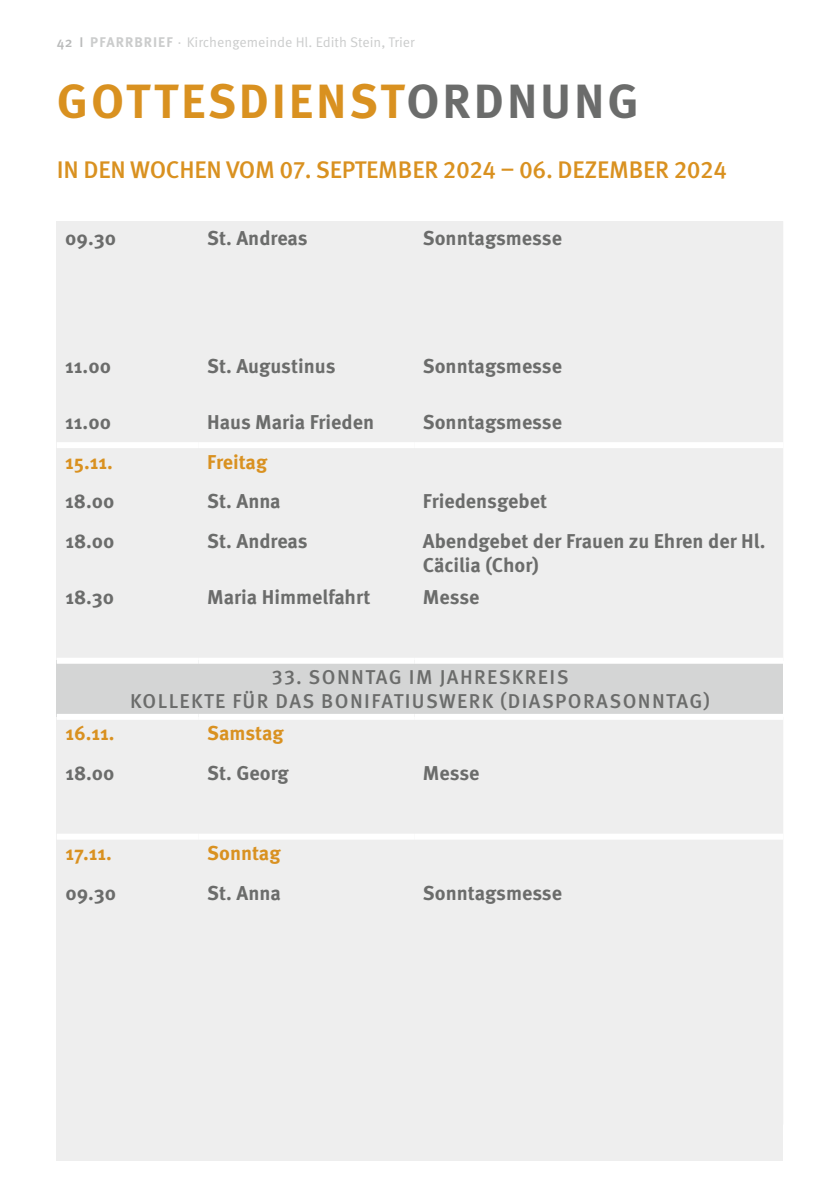
<style>
.page{position:relative;width:840px;height:1191px;background:#fff}
.page>*{position:absolute;margin:0;border:0;box-sizing:border-box;transform-origin:0 0}
.t1{font:700 48px "Meta Pro";letter-spacing:.06em;color:#d99120}
.t2{font:500 24px "Meta Pro";letter-spacing:-.01em;color:#d99120}
.t3{font:700 20px/24px "Meta Pro";color:#6b6c6b}
.t4{font:500 20px/24px "Meta Pro";letter-spacing:.07em;color:#6b6c6b;text-align:center}
.t5{font:700 20px "Meta Pro";color:#d99120}
.t6{font:14px "Meta Pro Norm";color:#cbcccc}
.s1{font-family:"Meta Pro";font-weight:500;color:#b9baba}
.s2{font-family:"Meta Pro";font-weight:700}
.s3{color:#6b6c6b}
</style>
<div class="page">
<div style="left:57px;top:221px;width:725px;height:939px;background:#eee"></div>
<div style="left:57px;top:661px;width:725px;height:56px;background:#d4d5d5"></div>
<svg style="left:57px;top:839px;width:725px;height:1px"></svg>
<div style="left:57px;top:442px;width:141px;height:6px;background:#fff"></div>
<div style="left:198px;top:442px;width:216px;height:6px;background:#fff"></div>
<div style="left:414px;top:442px;width:368px;height:6px;background:#fff"></div>
<div style="left:57px;top:833px;width:141px;height:6px;background:#fff"></div>
<div style="left:198px;top:833px;width:216px;height:6px;background:#fff"></div>
<div style="left:414px;top:833px;width:368px;height:6px;background:#fff"></div>
<div style="left:57px;top:658px;width:141px;height:6px;background:#fff"></div>
<div style="left:198px;top:658px;width:216px;height:6px;background:#fff"></div>
<div style="left:414px;top:658px;width:368px;height:6px;background:#fff"></div>
<div style="left:57px;top:714px;width:141px;height:6px;background:#fff"></div>
<div style="left:198px;top:714px;width:216px;height:6px;background:#fff"></div>
<div style="left:414px;top:714px;width:368px;height:6px;background:#fff"></div>
<p class="t6" style="left:57px;top:31px;width:359px"><span class="s1">42 I</span> <span class="s2">PFARRBRIEF</span> · Kirchengemeinde Hl. Edith Stein, Trier</p>
<h1 class="t1" style="left:57px;top:64px;width:583px">GOTTESDIENST<span class="s3">ORDNUNG</span></h1>
<p class="t2" style="left:57px;top:151px;width:671px">IN DEN WOCHEN VOM 07. SEPTEMBER 2024 – 06. DEZEMBER 2024</p>
<p class="t3" style="left:65px;top:224px;width:52px">09.30</p>
<p class="t3" style="left:207px;top:224px;width:102px">St. Andreas</p>
<p class="t3" style="left:422px;top:224px;width:140px">Sonntagsmesse</p>
<p class="t3" style="left:65px;top:353px;width:47px">11.00</p>
<p class="t3" style="left:207px;top:353px;width:130px">St. Augustinus</p>
<p class="t3" style="left:422px;top:353px;width:140px">Sonntagsmesse</p>
<p class="t3" style="left:65px;top:409px;width:47px">11.00</p>
<p class="t3" style="left:207px;top:409px;width:168px">Haus Maria Frieden</p>
<p class="t3" style="left:422px;top:409px;width:140px">Sonntagsmesse</p>
<p class="t5" style="left:65px;top:446px;width:49px">15.11.</p>
<p class="t5" style="left:207px;top:446px;width:62px">Freitag</p>
<p class="t3" style="left:65px;top:488px;width:51px">18.00</p>
<p class="t3" style="left:207px;top:488px;width:75px">St. Anna</p>
<p class="t3" style="left:422px;top:488px;width:126px">Friedensgebet</p>
<p class="t3" style="left:65px;top:528px;width:51px">18.00</p>
<p class="t3" style="left:207px;top:528px;width:102px">St. Andreas</p>
<p class="t3" style="left:422px;top:528px;width:344px">Abendgebet der Frauen zu Ehren der Hl.<br>Cäcilia (Chor)</p>
<p class="t3" style="left:65px;top:584px;width:50px">18.30</p>
<p class="t3" style="left:207px;top:584px;width:165px">Maria Himmelfahrt</p>
<p class="t3" style="left:422px;top:584px;width:58px">Messe</p>
<p class="t4" style="left:130px;top:664px;width:581px">33. SONNTAG IM JAHRESKREIS<br>KOLLEKTE FÜR DAS BONIFATIUSWERK (DIASPORASONNTAG)</p>
<p class="t5" style="left:65px;top:718px;width:51px">16.11.</p>
<p class="t5" style="left:207px;top:718px;width:78px">Samstag</p>
<p class="t3" style="left:65px;top:760px;width:51px">18.00</p>
<p class="t3" style="left:207px;top:760px;width:83px">St. Georg</p>
<p class="t3" style="left:422px;top:760px;width:58px">Messe</p>
<p class="t5" style="left:65px;top:837px;width:48px">17.11.</p>
<p class="t5" style="left:207px;top:837px;width:75px">Sonntag</p>
<p class="t3" style="left:65px;top:879px;width:52px">09.30</p>
<p class="t3" style="left:207px;top:879px;width:75px">St. Anna</p>
<p class="t3" style="left:422px;top:879px;width:140px">Sonntagsmesse</p>
</div>
